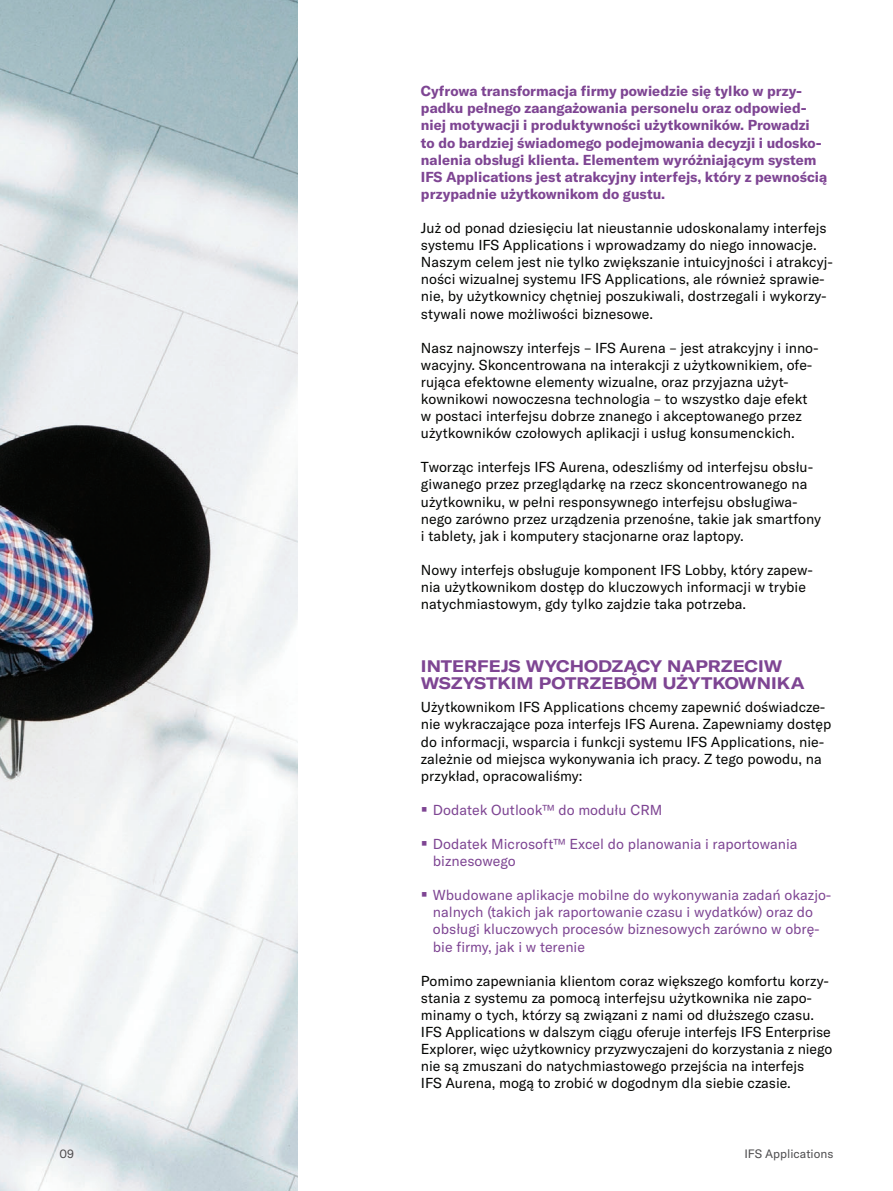
<style>
.page{position:relative;width:893px;height:1191px;background:#fff}
.page>*{position:absolute;margin:0;border:0;box-sizing:border-box;transform-origin:0 0}
.t1{font:700 expanded 16.5px/17.1px "GT America";color:#7e4593}
.t2{font:14.25px/17.1px "GT America";color:#040503}
.t3{font:700 14.25px/17.1px "GT America";color:#7e4593}
.t4{font:14.25px/17.1px "GT America";color:#7e4593}
.t5{font:12px "GT America";color:#4d4c4e}
</style>
<div class="page">
<img style="left:0;top:0;width:298px;height:1191px">
<p class="t3" style="left:421px;top:84px;width:408px">Cyfrowa transformacja firmy powiedzie się tylko w przy&shy;padku pełnego zaangażowania personelu oraz odpowied&shy;niej motywacji i produktywności użytkowników. Prowadzi<br>to do bardziej świadomego podejmowania decyzji i udosko&shy;nalenia obsługi klienta. Elementem wyróżniającym system IFS Applications jest atrakcyjny interfejs, który z pewnością przypadnie użytkownikom do gustu.</p>
<p class="t2" style="left:421px;top:221px;width:413px">Już od ponad dziesięciu lat nieustannie udoskonalamy interfejs systemu IFS Applications i wprowadzamy do niego innowacje.<br>Naszym celem jest nie tylko zwiększanie intuicyjności i atrakcyj&shy;ności wizualnej systemu IFS Applications, ale również sprawie&shy;nie, by użytkownicy chętniej poszukiwali, dostrzegali i wykorzy&shy;stywali nowe możliwości biznesowe.</p>
<p class="t2" style="left:421px;top:340px;width:399px">Nasz najnowszy interfejs – IFS Aurena – jest atrakcyjny i inno&shy;wacyjny. Skoncentrowana na interakcji z użytkownikiem, ofe&shy;rująca efektowne elementy wizualne, oraz przyjazna użyt&shy;kownikowi nowoczesna technologia – to wszystko daje efekt w postaci interfejsu dobrze znanego i akceptowanego przez użytkowników czołowych aplikacji i usług konsumenckich.</p>
<p class="t2" style="left:421px;top:460px;width:402px">Tworząc interfejs IFS Aurena, odeszliśmy od interfejsu obsłu&shy;giwanego przez przeglądarkę na rzecz skoncentrowanego na użytkowniku, w pełni responsywnego interfejsu obsługiwa&shy;nego zarówno przez urządzenia przenośne, takie jak smartfony i tablety, jak i komputery stacjonarne oraz laptopy.</p>
<p class="t2" style="left:421px;top:562px;width:393px">Nowy interfejs obsługuje komponent IFS Lobby, który zapew&shy;nia użytkownikom dostęp do kluczowych informacji w trybie natychmiastowym, gdy tylko zajdzie taka potrzeba.</p>
<p class="t1" style="left:421px;top:659px;width:385px">INTERFEJS WYCHODZĄCY NAPRZECIW<br>WSZYSTKIM POTRZEBOM UŻYTKOWNIKA</p>
<p class="t2" style="left:421px;top:700px;width:412px">Użytkownikom IFS Applications chcemy zapewnić doświadcze&shy;nie wykraczające poza interfejs IFS Aurena. Zapewniamy dostęp do informacji, wsparcia i funkcji systemu IFS Applications, nie&shy;zależnie od miejsca wykonywania ich pracy. Z tego powodu, na przykład, opracowaliśmy:</p>
<p class="t4" style="left:421px;top:802px;width:243px">▪ Dodatek Outlook™ do modułu CRM</p>
<p class="t4" style="left:433px;top:836px;width:366px;text-indent:-12px">▪ Dodatek Microsoft™ Excel do planowania i raportowania biznesowego</p>
<p class="t4" style="left:433px;top:888px;width:400px;text-indent:-12px">▪ Wbudowane aplikacje mobilne do wykonywania zadań okazjo&shy;nalnych (takich jak raportowanie czasu i wydatków) oraz do obsługi kluczowych procesów biznesowych zarówno w obrę&shy;bie firmy, jak i w terenie</p>
<p class="t2" style="left:421px;top:973px;width:413px">Pomimo zapewniania klientom coraz większego komfortu korzy&shy;stania z systemu za pomocą interfejsu użytkownika nie zapo&shy;minamy o tych, którzy są związani z nami od dłuższego czasu.<br>IFS Applications w dalszym ciągu oferuje interfejs IFS Enterprise Explorer, więc użytkownicy przyzwyczajeni do korzystania z niego nie są zmuszani do natychmiastowego przejścia na interfejs<br>IFS Aurena, mogą to zrobić w dogodnym dla siebie czasie.</p>
<p class="t5" style="left:60px;top:1149px;width:16px">09</p>
<p class="t5" style="left:744px;top:1149px;width:91px">IFS Applications</p>
</div>
